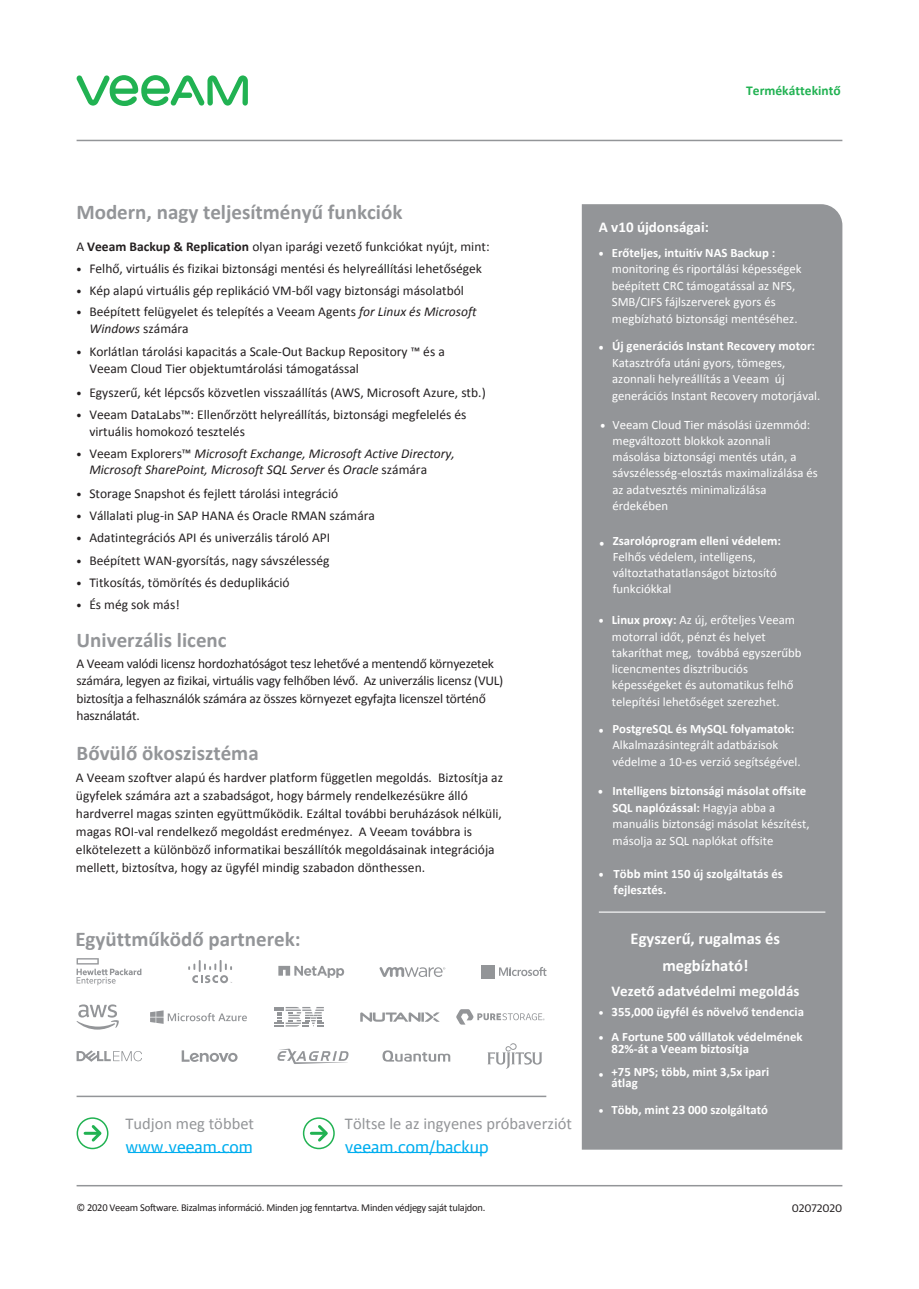
<style>
.page{position:relative;width:919px;height:1289px;background:#fff}
.page>*{position:absolute;margin:0;border:0;box-sizing:border-box;transform-origin:0 0}
.t1{font:700 21px "Calibri";color:#939598}
.t2{font:16.5px "Calibri";color:#939598}
.t3{font:700 16.5px/26.8px "Calibri";color:#fff;text-align:center}
.t4{font:16.5px "Guardian Text Sans Cy";color:#00aeef}
.t5{font:700 15px "Calibri";color:#fff}
.t6{font:13.5px/18px "Calibri";color:#231f20}
.t7{font:13.5px/17.5px "Calibri";letter-spacing:-.02em;color:#231f20}
.t8{font:italic 13.5px/16.6px "Calibri";color:#231f20}
.t9{font:700 13.5px "Calibri";color:#21b252}
.t10{font:12.75px/16.5px "Calibri";color:#fff}
.t11{font:700 12.75px/16.5px "Calibri";color:#fff}
.t12{font:10.5px "Calibri";letter-spacing:-.025em;color:#231f20}
.t13{font:10.5px "Guardian Text Sans Cy";color:#231f20}
.s1{font-weight:700}
.s2{font-family:"Guardian Text Sans Cy"}
.s3{font-style:italic}
.s4{font-family:"Guardian Text Sans Cy";font-style:normal}
.s5{font-style:normal}
.s6{font-family:"Guardian Text Sans Cy";font-weight:700}
.s7{font-family:"Guardian Sans Cy";font-weight:600}
</style>
<div class="page">
<hr style="left:77px;top:140px;width:765px;height:1px;background:#939598">
<hr style="left:77px;top:1184px;width:765px;height:2px;background:#939598">
<svg style="left:76px;top:75px;width:172px;height:31px"></svg>
<div style="left:581px;top:204px;width:261px;height:945px;background:#939598"></div>
<hr style="left:598px;top:911px;width:227px;height:1px;background:#fff">
<hr style="left:128px;top:1151px;width:122px;height:1px;background:#00aeef">
<hr style="left:347px;top:1151px;width:139px;height:1px;background:#00aeef">
<hr style="left:77px;top:1095px;width:469px;height:2px;background:#939598">
<div style="left:77px;top:1117px;width:31px;height:32px;border:2px solid #21b252;border-radius:50%"></div>
<svg style="left:89px;top:1122px;width:15px;height:22px"></svg>
<hr style="left:85px;top:1131px;width:14px;height:3px;background:#21b252">
<div style="left:303px;top:1117px;width:32px;height:32px;border:2px solid #21b252;border-radius:50%"></div>
<svg style="left:315px;top:1122px;width:15px;height:22px"></svg>
<hr style="left:311px;top:1131px;width:15px;height:3px;background:#21b252">
<svg style="left:487px;top:1043px;width:55px;height:26px"></svg>
<svg style="left:77px;top:958px;width:64px;height:27px"></svg>
<svg style="left:188px;top:960px;width:44px;height:23px"></svg>
<svg style="left:278px;top:965px;width:66px;height:12px"></svg>
<svg style="left:379px;top:967px;width:66px;height:10px"></svg>
<div style="left:480px;top:964px;width:7px;height:7px;background:#939598"></div>
<div style="left:488px;top:964px;width:6px;height:7px;background:#939598"></div>
<div style="left:480px;top:972px;width:7px;height:6px;background:#939598"></div>
<svg style="left:488px;top:966px;width:58px;height:12px"></svg>
<svg style="left:77px;top:1004px;width:42px;height:25px"></svg>
<svg style="left:274px;top:1007px;width:50px;height:19px"></svg>
<svg style="left:456px;top:1009px;width:88px;height:15px"></svg>
<svg style="left:360px;top:1012px;width:79px;height:9px"></svg>
<svg style="left:77px;top:1050px;width:65px;height:11px"></svg>
<svg style="left:182px;top:1050px;width:55px;height:11px"></svg>
<svg style="left:382px;top:1050px;width:68px;height:11px"></svg>
<svg style="left:277px;top:1048px;width:72px;height:16px"></svg>
<svg style="left:150px;top:1010px;width:97px;height:13px"></svg>
<p class="t9" style="left:746px;top:81px;width:96px">Termékáttekintő</p>
<h1 class="t1" style="left:76px;top:197px;width:327px">Modern, nagy teljesítményű funkciók</h1>
<p class="t6" style="left:76px;top:237px;width:415px">A <span class="s1">Veeam Backup &amp; Replication</span> olyan iparági vezető funkciókat nyújt, mint:</p>
<p class="t6" style="left:77px;top:259px;width:407px"><span class="s2">•</span> Felhő, virtuális és fizikai biztonsági mentési és helyreállítási lehetőségek</p>
<p class="t6" style="left:77px;top:281px;width:389px"><span class="s2">•</span> Kép alapú virtuális gép replikáció VM-ből vagy biztonsági másolatból</p>
<p class="t6" style="left:89px;top:303px;width:389px;line-height:16.6px;text-indent:-13px"><span class="s2">•</span> Beépített felügyelet és telepítés a Veeam Agents <span class="s3">for Linux és Microsoft<br>Windows</span> számára</p>
<p class="t6" style="left:89px;top:343px;width:357px;line-height:16.6px;text-indent:-13px"><span class="s2">•</span> Korlátlan tárolási kapacitás a Scale-Out Backup Repository ™ és a<br>Veeam Cloud Tier objektumtárolási támogatással</p>
<p class="t6" style="left:77px;top:383px;width:410px"><span class="s2">•</span> Egyszerű, két lépcsős közvetlen visszaállítás (AWS, Microsoft Azure, stb.)</p>
<p class="t6" style="left:89px;top:405px;width:378px;line-height:16.6px;text-indent:-13px"><span class="s2">•</span> Veeam DataLabs™: Ellenőrzött helyreállítás, biztonsági megfelelés és virtuális homokozó tesztelés</p>
<p class="t8" style="left:89px;top:444px;width:367px;text-indent:-13px"><span class="s4">•</span> <span class="s5">Veeam Explorers™</span> Microsoft Exchange, Microsoft Active Directory,<br>Microsoft SharePoint, Microsoft SQL Server <span class="s5">és</span> Oracle <span class="s5">számára</span></p>
<p class="t6" style="left:77px;top:484px;width:263px"><span class="s2">•</span> Storage Snapshot és fejlett tárolási integráció</p>
<p class="t6" style="left:77px;top:506px;width:300px"><span class="s2">•</span> Vállalati plug-in SAP HANA és Oracle RMAN számára</p>
<p class="t6" style="left:77px;top:528px;width:255px"><span class="s2">•</span> Adatintegrációs API és univerzális tároló API</p>
<p class="t6" style="left:77px;top:551px;width:254px"><span class="s2">•</span> Beépített WAN-gyorsítás, nagy sávszélesség</p>
<p class="t6" style="left:77px;top:573px;width:215px"><span class="s2">•</span> Titkosítás, tömörítés és deduplikáció</p>
<p class="t6" style="left:77px;top:595px;width:105px"><span class="s2">•</span> És még sok más!</p>
<h1 class="t1" style="left:77px;top:625px;width:151px">Univerzális licenc</h1>
<p class="t7" style="left:77px;top:654px;width:428px">A Veeam valódi licensz hordozhatóságot tesz lehetővé a mentendő környezetek számára, legyen az fizikai, virtuális vagy felhőben lévő. Az univerzális licensz (VUL) biztosítja a felhasználók számára az összes környezet egyfajta licenszel történő használatát.</p>
<h1 class="t1" style="left:77px;top:738px;width:184px">Bővülő ökoszisztéma</h1>
<p class="t6" style="left:76px;top:767px;width:428px">A Veeam szoftver alapú és hardver platform független megoldás. Biztosítja az ügyfelek számára azt a szabadságot, hogy bármely rendelkezésükre álló hardverrel magas szinten együttműködik. Ezáltal további beruházások nélküli, magas ROI-val rendelkező megoldást eredményez. A Veeam továbbra is elkötelezett a különböző informatikai beszállítók megoldásainak integrációja mellett, biztosítva, hogy az ügyfél mindig szabadon dönthessen.</p>
<h1 class="t1" style="left:75px;top:923px;width:227px">Együttműködő partnerek:</h1>
<p class="t2" style="left:125px;top:1111px;width:130px">Tudjon meg többet</p>
<p class="t4" style="left:125px;top:1133px;width:129px">www.veeam.com</p>
<p class="t2" style="left:345px;top:1111px;width:228px">Töltse le az ingyenes próbaverziót</p>
<p class="t4" style="left:345px;top:1133px;width:145px">veeam.com/backup</p>
<p class="t12" style="left:77px;top:1200px;width:410px">© 2020 Veeam Software. Bizalmas információ. Minden jog fenntartva. Minden védjegy saját tulajdon.</p>
<p class="t5" style="left:598px;top:216px;width:111px">A v10 újdonságai:</p>
<p class="t10" style="left:611px;top:244px;width:191px;text-indent:-13px"><span class="s6">•</span> <span class="s1">Erőteljes, intuitív NAS Backup : </span>monitoring és riportálási képességek beépített CRC támogatással az NFS, SMB/CIFS fájlszerverek gyors és megbízható biztonsági mentéséhez.</p>
<p class="t10" style="left:612px;top:337px;width:210px;text-indent:-13px"><span class="s6">•</span> <span class="s1">Új generációs Instant Recovery motor:<br></span>Katasztrófa utáni gyors, tömeges, azonnali helyreállítás a Veeam új generációs Instant Recovery motorjával.</p>
<p class="t10" style="left:612px;top:416px;width:207px;text-indent:-12px"><span class="s6">•</span> Veeam Cloud Tier másolási üzemmód: megváltozott blokkok azonnali másolása biztonsági mentés után, a sávszélesség-elosztás maximalizálása és az adatvesztés minimalizálása érdekében</p>
<p class="t10" style="left:612px;top:533px;width:170px;line-height:15.9px;text-indent:-13px"><span class="s6">•</span> <span class="s1">Zsarolóprogram elleni védelem:<br></span>Felhős védelem, intelligens, változtathatatlanságot biztosító funkciókkal</p>
<p class="t10" style="left:611px;top:611px;width:191px;text-indent:-13px"><span class="s6">•</span> <span class="s1">Linux proxy:</span> Az új, erőteljes Veeam motorral időt, pénzt és helyet takaríthat meg, továbbá egyszerűbb licencmentes disztribuciós képességeket és automatikus felhő telepítési lehetőséget szerezhet.</p>
<p class="t10" style="left:612px;top:720px;width:190px;text-indent:-14px"><span class="s6">•</span> <span class="s1">PostgreSQL és MySQL folyamatok:<br></span>Alkalmazásintegrált adatbázisok védelme a 10-es verzió segítségével.</p>
<p class="t10" style="left:612px;top:782px;width:199px;text-indent:-14px"><span class="s6">•</span> <span class="s1">Intelligens biztonsági másolat offsite SQL naplózással:</span> Hagyja abba a manuális biztonsági másolat készítést, másolja az SQL naplókat offsite</p>
<p class="t11" style="left:613px;top:864px;width:171px;text-indent:-15px"><span class="s2">•</span> Több mint 150 új szolgáltatás és fejlesztés.</p>
<p class="t3" style="left:630px;top:924px;width:151px">Egyszerű, rugalmas és megbízható!</p>
<p class="t5" style="left:611px;top:980px;width:189px">Vezető adatvédelmi megoldás</p>
<p class="t11" style="left:598px;top:1003px;width:207px"><span class="s7">•</span> 355,000 ügyfél és növelvő tendencia</p>
<p class="t11" style="left:611px;top:1029px;width:192px;line-height:12px;text-indent:-13px"><span class="s7">•</span> A Fortune 500 válllatok védelmének<br>82%-át a Veeam biztosítja</p>
<p class="t11" style="left:611px;top:1065px;width:159px;line-height:10.9px;text-indent:-13px"><span class="s7">•</span> +75 NPS; több, mint 3,5x ipari átlag</p>
<p class="t11" style="left:598px;top:1101px;width:171px"><span class="s7">•</span> Több, mint 23 000 szolgáltató</p>
<p class="t13" style="left:791px;top:1199px;width:52px">02072020</p>
</div>
